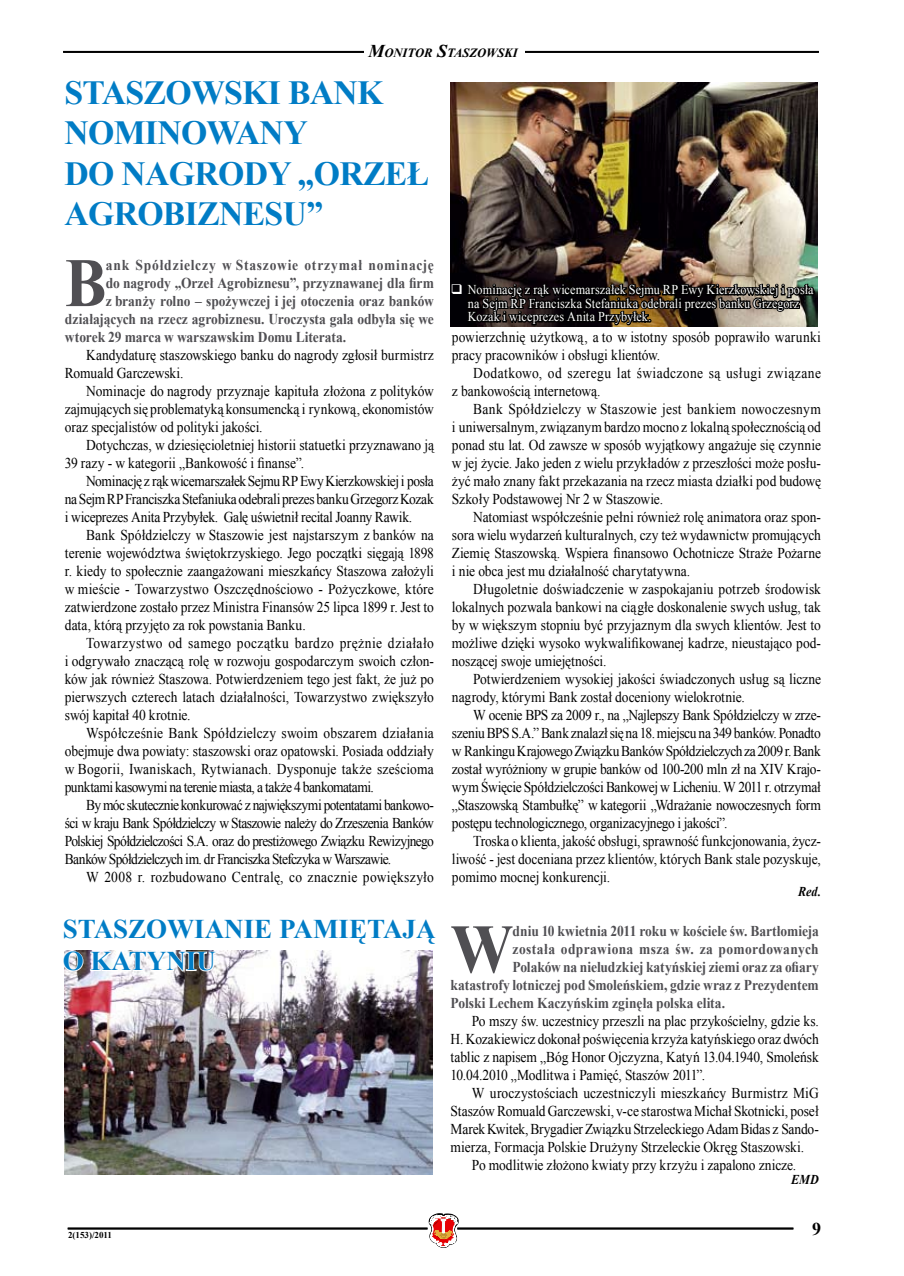
<style>
.page{position:relative;width:904px;height:1276px;background:#fff}
.page>*{position:absolute;margin:0;border:0;box-sizing:border-box;transform-origin:0 0}
.t1{font:700 69.3px "Times New Roman";color:#504f53;scale:.9 1}
.t2{font:700 33.75px "Times New Roman";letter-spacing:-.02em;color:#007cc5}
.t3{font:700 27px "Times New Roman";color:#007cc5}
.t4{font:15px/18px "Times New Roman";letter-spacing:-.005em;color:#000;text-align:justify;scale:.9 1}
.t5{font:700 15px "Times New Roman";color:#504f53;scale:.9 1}
.t6{font:15px/18px "Times New Roman";letter-spacing:.025em;color:#000;scale:.9 1}
.t7{font:15px "Times New Roman";letter-spacing:.02em;color:#000;scale:.9 1}
.t8{font:700 15px "Times New Roman";letter-spacing:.055em;color:#504f53;scale:.9 1}
.t9{font:700 15px "Times New Roman";letter-spacing:.03em;color:#504f53;scale:.9 1}
.t10{font:13.5px/13.5px "Times New Roman";letter-spacing:.01em;color:#fefefe;scale:.9 1}
.t11{font:italic 700 13.5px "Times New Roman";color:#000;scale:.9 1}
.t12{font:italic 700 12.6px "Times New Roman";color:#000}
.t13{font:700 9px "Times New Roman";color:#000}
.s1{font-size:18px}
</style>
<div class="page">
<svg style="left:429px;top:1213px;width:29px;height:34px"></svg>
<hr style="left:457px;top:1227px;width:336px;height:1px;background:#000">
<hr style="left:457px;top:1228px;width:336px;height:1px;background:#000">
<hr style="left:68px;top:1227px;width:359px;height:1px;background:#000">
<hr style="left:68px;top:1228px;width:359px;height:1px;background:#000">
<hr style="left:63px;top:51px;width:756px;height:1px;background:#000">
<hr style="left:63px;top:52px;width:756px;height:1px;background:#000">
<div style="left:364px;top:41px;width:160px;height:21px;background:#fff"></div>
<img style="left:451px;top:82px;width:366px;height:244px">
<img style="left:465px;top:275px;width:351px;height:52px">
<img style="left:64px;top:972px;width:369px;height:202px">
<svg style="left:64px;top:950px;width:369px;height:22px"></svg>
<p class="t12" style="left:368px;top:44px;width:151px"><span class="s1">M</span>ONITOR <span class="s1">S</span>TASZOWSKI</p>
<h2 class="t2" style="left:64px;top:69px;width:61px">Staszowski</h2>
<h2 class="t2" style="left:288px;top:69px;width:25px">bank</h2>
<h2 class="t2" style="left:64px;top:109px;width:26px">nominowan</h2>
<h2 class="t2" style="left:283px;top:109px;width:26px">y</h2>
<h2 class="t2" style="left:64px;top:150px;width:47px">donagro</h2>
<h2 class="t2" style="left:244px;top:150px;width:187px">dy „Orzeł</h2>
<h2 class="t2" style="left:64px;top:190px;width:47px">Agrobizn</h2>
<h2 class="t2" style="left:243px;top:190px;width:82px">esu”</h2>
<h1 class="t1" style="left:65px;top:235px;width:48px">B</h1>
<p class="t8" style="left:106px;top:255px;width:366px">ank Spółdzielczy w Staszowie otrzymał nominację</p>
<p class="t5" style="left:106px;top:273px;width:366px">do nagrody „Orzeł Agrobiznesu”, przyznawanej dla firm</p>
<p class="t5" style="left:106px;top:291px;width:366px">z branży rolno – spożywczej i jej otoczenia oraz banków</p>
<p class="t5" style="left:65px;top:309px;width:411px">działających na rzecz agrobiznesu. Uroczysta gala odbyła się we</p>
<p class="t5" style="left:65px;top:327px;width:314px">wtorek 29 marca w warszawskim Domu Literata.</p>
<p class="t4" style="left:65px;top:346px;width:411px;text-indent:21px">Kandydaturę staszowskiego banku do nagrody zgłosił burmistrz<br>Romuald Garczewski.</p>
<p class="t4" style="left:65px;top:382px;width:411px;text-indent:21px">Nominacje do nagrody przyznaje kapituła złożona z polityków zajmujących się problematyką konsumencką i rynkową, ekonomistów oraz specjalistów od polityki jakości.</p>
<p class="t4" style="left:65px;top:436px;width:411px;text-indent:21px">Dotychczas, w dziesięcioletniej historii statuetki przyznawano ją<br>39 razy - w kategorii „Bankowość i finanse”.</p>
<p class="t4" style="left:65px;top:472px;width:411px;text-indent:21px">Nominację z rąk wicemarszałek Sejmu RP Ewy Kierzkowskiej i posła na Sejm RP Franciszka Stefaniuka odebrali prezes banku Grzegorz Kozak i wiceprezes Anita Przybyłek. Galę uświetnił recital Joanny Rawik.</p>
<p class="t4" style="left:65px;top:526px;width:411px;text-indent:21px">Bank Spółdzielczy w Staszowie jest najstarszym z banków na terenie województwa świętokrzyskiego. Jego początki sięgają 1898 r. kiedy to społecznie zaangażowani mieszkańcy Staszowa założyli w mieście - Towarzystwo Oszczędnościowo - Pożyczkowe, które zatwierdzone zostało przez Ministra Finansów 25 lipca 1899 r. Jest to data, którą przyjęto za rok powstania Banku.</p>
<p class="t4" style="left:65px;top:634px;width:411px;text-indent:21px">Towarzystwo od samego początku bardzo prężnie działało i odgrywało znaczącą rolę w rozwoju gospodarczym swoich człon&shy;ków jak również Staszowa. Potwierdzeniem tego jest fakt, że już po pierwszych czterech latach działalności, Towarzystwo zwiększyło swój kapitał 40 krotnie.</p>
<p class="t4" style="left:65px;top:724px;width:411px;text-indent:21px">Współcześnie Bank Spółdzielczy swoim obszarem działania obejmuje dwa powiaty: staszowski oraz opatowski. Posiada oddziały w Bogorii, Iwaniskach, Rytwianach. Dysponuje także sześcioma punktami kasowymi na terenie miasta, a także 4 bankomatami.</p>
<p class="t4" style="left:65px;top:796px;width:411px;text-indent:21px">By móc skutecznie konkurować z największymi potentatami bankowo&shy;ści w kraju Bank Spółdzielczy w Staszowie należy do Zrzeszenia Banków Polskiej Spółdzielczości S.A. oraz do prestiżowego Związku Rewizyjnego Banków Spółdzielczych im. dr Franciszka Stefczyka w Warszawie.</p>
<p class="t7" style="left:86px;top:867px;width:388px">W 2008 r. rozbudowano Centralę, co znacznie powiększyło</p>
<h3 class="t3" style="left:63px;top:910px;width:50px">Staszowiani</h3>
<h3 class="t3" style="left:254px;top:910px;width:43px">e pami</h3>
<h3 class="t3" style="left:349px;top:910px;width:88px">ętają</h3>
<h3 class="t3" style="left:63px;top:942px;width:121px">o katyniu</h3>
<p class="t10" style="left:468px;top:283px;width:385px;text-indent:-17px">❑ Nominację z rąk wicemarszałek Sejmu RP Ewy Kierzkowskiej i posła na Sejm RP Franciszka Stefaniuka odebrali prezes banku Grzegorz<br>Kozak i wiceprezes Anita Przybyłek.</p>
<p class="t4" style="left:452px;top:328px;width:411px">powierzchnię użytkową, a to w istotny sposób poprawiło warunki pracy pracowników i obsługi klientów.</p>
<p class="t6" style="left:452px;top:364px;width:411px;text-indent:21px">Dodatkowo, od szeregu lat świadczone są usługi związane z bankowością internetową.</p>
<p class="t4" style="left:452px;top:400px;width:411px;text-indent:21px">Bank Spółdzielczy w Staszowie jest bankiem nowoczesnym i uniwersalnym, związanym bardzo mocno z lokalną społecznością od ponad stu lat. Od zawsze w sposób wyjątkowy angażuje się czynnie w jej życie. Jako jeden z wielu przykładów z przeszłości może posłu&shy;żyć mało znany fakt przekazania na rzecz miasta działki pod budowę Szkoły Podstawowej Nr 2 w Staszowie.</p>
<p class="t4" style="left:452px;top:508px;width:411px;text-indent:21px">Natomiast współcześnie pełni również rolę animatora oraz spon&shy;sora wielu wydarzeń kulturalnych, czy też wydawnictw promujących Ziemię Staszowską. Wspiera finansowo Ochotnicze Straże Pożarne i nie obca jest mu działalność charytatywna.</p>
<p class="t4" style="left:452px;top:580px;width:411px;text-indent:21px">Długoletnie doświadczenie w zaspokajaniu potrzeb środowisk lokalnych pozwala bankowi na ciągłe doskonalenie swych usług, tak by w większym stopniu być przyjaznym dla swych klientów. Jest to możliwe dzięki wysoko wykwalifikowanej kadrze, nieustająco pod&shy;noszącej swoje umiejętności.</p>
<p class="t4" style="left:452px;top:670px;width:411px;text-indent:21px">Potwierdzeniem wysokiej jakości świadczonych usług są liczne nagrody, którymi Bank został doceniony wielokrotnie.</p>
<p class="t4" style="left:452px;top:706px;width:411px;text-indent:21px">W ocenie BPS za 2009 r., na „Najlepszy Bank Spółdzielczy w zrze&shy;szeniu BPS S.A.” Bank znalazł się na 18. miejscu na 349 banków. Ponadto w Rankingu Krajowego Związku Banków Spółdzielczych za 2009 r. Bank został wyróżniony w grupie banków od 100-200 mln zł na XIV Krajo&shy;wym Święcie Spółdzielczości Bankowej w Licheniu. W 2011 r. otrzymał „Staszowską Stambułkę” w kategorii „Wdrażanie nowoczesnych form postępu technologicznego, organizacyjnego i jakości”.</p>
<p class="t4" style="left:452px;top:832px;width:411px;text-indent:21px">Troska o klienta, jakość obsługi, sprawność funkcjonowania, życz&shy;liwość - jest doceniana przez klientów, których Bank stale pozyskuje, pomimo mocnej konkurencji.</p>
<p class="t11" style="left:798px;top:882px;width:27px">RED.</p>
<h1 class="t1" style="left:450px;top:901px;width:71px">W</h1>
<p class="t5" style="left:512px;top:921px;width:342px">dniu 10 kwietnia 2011 roku w kościele św. Bartłomieja</p>
<p class="t9" style="left:512px;top:939px;width:342px">została odprawiona msza św. za pomordowanych</p>
<p class="t5" style="left:512px;top:957px;width:342px">Polaków na nieludzkiej katyńskiej ziemi oraz za ofiary</p>
<p class="t5" style="left:450px;top:975px;width:410px">katastrofy lotniczej pod Smoleńskiem, gdzie wraz z Prezydentem</p>
<p class="t5" style="left:450px;top:993px;width:306px">Polski Lechem Kaczyńskim zginęła polska elita.</p>
<p class="t4" style="left:450px;top:1012px;width:410px;text-indent:21px">Po mszy św. uczestnicy przeszli na plac przykościelny, gdzie ks.<br>H. Kozakiewicz dokonał poświęcenia krzyża katyńskiego oraz dwóch tablic z napisem „Bóg Honor Ojczyzna, Katyń 13.04.1940, Smoleńsk 10.04.2010 „Modlitwa i Pamięć, Staszów 2011”.</p>
<p class="t4" style="left:472px;top:1084px;width:387px">W uroczystościach uczestniczyli mieszkańcy Burmistrz MiG</p>
<p class="t4" style="left:450px;top:1102px;width:410px">Staszów Romuald Garczewski, v-ce starostwa Michał Skotnicki, poseł</p>
<p class="t4" style="left:450px;top:1120px;width:410px">Marek Kwitek, Brygadier Związku Strzeleckiego Adam Bidas z Sando-</p>
<p class="t4" style="left:450px;top:1138px;width:394px">mierza, Formacja Polskie Drużyny Strzeleckie Okręg Staszowski.</p>
<p class="t4" style="left:472px;top:1156px;width:362px">Po modlitwie złożono kwiaty przy krzyżu i zapalono znicze.</p>
<p class="t11" style="left:791px;top:1170px;width:32px">EMD</p>
<p class="t13" style="left:68px;top:1229px;width:46px">2(153)/2011</p>
</div>
